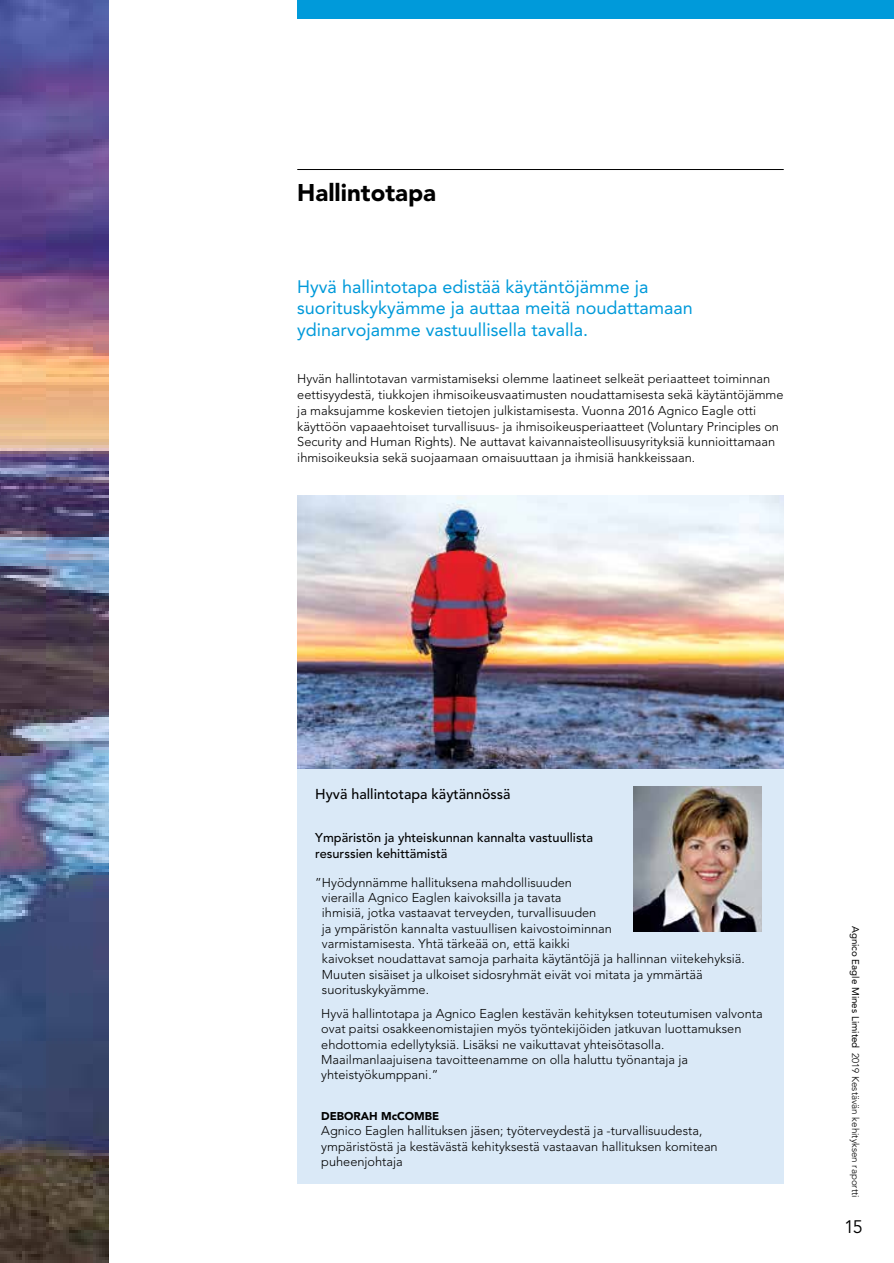
<style>
.page{position:relative;width:894px;height:1263px;background:#fff}
.page>*{position:absolute;margin:0;border:0;box-sizing:border-box;transform-origin:0 0}
.t1{font:900 24px "Avenir LT Std";color:#000}
.t2{font:18px/21.6px "Avenir LT Std";color:#009ada}
.t3{font:18px "Avenir LT Std";color:#000}
.t4{font:500 14.25px "Avenir LT Std";color:#000}
.t5{font:300 12.75px/15.3px "Avenir LT Std";color:#000}
.t6{font:500 12.75px/15.8px "Avenir LT Std";color:#000}
.t7{font:900 11.25px "Avenir LT Std";color:#000}
.t8{font:300 9.75px "Avenir LT Std";color:#000}
.s1{font-weight:400}
</style>
<div class="page">
<img style="left:0;top:0;width:108px;height:1263px">
<hr style="left:297px;top:169px;width:486px;height:1px;background:#000">
<div style="left:297px;top:0;width:596px;height:18px;background:#009ada"></div>
<div style="left:297px;top:769px;width:486px;height:414px;background:#dae9f7"></div>
<img style="left:297px;top:495px;width:486px;height:274px">
<img style="left:633px;top:787px;width:128px;height:144px">
<h1 class="t1" style="left:297px;top:178px;width:140px">Hallintotapa</h1>
<h2 class="t2" style="left:297px;top:276px;width:397px">Hyvä hallintotapa edistää käytäntöjämme ja suorituskykyämme ja auttaa meitä noudattamaan ydinarvojamme vastuullisella tavalla.</h2>
<p class="t5" style="left:297px;top:371px;width:487px;line-height:15.8px">Hyvän hallintotavan varmistamiseksi olemme laatineet selkeät periaatteet toiminnan eettisyydestä, tiukkojen ihmisoikeusvaatimusten noudattamisesta sekä käytäntöjämme ja maksujamme koskevien tietojen julkistamisesta. Vuonna 2016 Agnico Eagle otti käyttöön vapaaehtoiset turvallisuus- ja ihmisoikeusperiaatteet (Voluntary Principles on Security and Human Rights). Ne auttavat kaivannaisteollisuusyrityksiä kunnioittamaan ihmisoikeuksia sekä suojaamaan omaisuuttaan ja ihmisiä hankkeissaan.</p>
<p class="t4" style="left:315px;top:786px;width:197px">Hyvä hallintotapa käytännössä</p>
<p class="t6" style="left:315px;top:830px;width:279px">Ympäristön ja yhteiskunnan kannalta vastuullista resurssien kehittämistä</p>
<p class="t5" style="left:322px;top:874px;width:424px;text-indent:-7px">”Hyödynnämme hallituksena mahdollisuuden<br>vierailla Agnico Eaglen kaivoksilla ja tavata<br>ihmisiä, jotka vastaavat terveyden, turvallisuuden<br>ja ympäristön kannalta vastuullisen kaivostoiminnan<br>varmistamisesta. Yhtä tärkeää on, että kaikki<br>kaivokset noudattavat samoja parhaita käytäntöjä ja hallinnan viitekehyksiä.<br>Muuten sisäiset ja ulkoiset sidosryhmät eivät voi mitata ja ymmärtää suorituskykyämme.</p>
<p class="t5" style="left:321px;top:1006px;width:442px">Hyvä hallintotapa ja Agnico Eaglen kestävän kehityksen toteutumisen valvonta ovat paitsi osakkeenomistajien myös työntekijöiden jatkuvan luottamuksen ehdottomia edellytyksiä. Lisäksi ne vaikuttavat yhteisötasolla.<br>Maailmanlaajuisena tavoitteenamme on olla haluttu työnantaja ja yhteistyökumppani.”</p>
<p class="t7" style="left:321px;top:1109px;width:119px">DEBORAH McCOMBE</p>
<p class="t5" style="left:321px;top:1123px;width:398px">Agnico Eaglen hallituksen jäsen; työterveydestä ja -turvallisuudesta, ympäristöstä ja kestävästä kehityksestä vastaavan hallituksen komitean puheenjohtaja</p>
<p class="t8" style="left:860px;top:925px;width:273px;rotate:90deg"><span class="s1">Agnico Eagle Mines Limited</span> 2019 Kestävän kehityksen raportti</p>
<h2 class="t3" style="left:843px;top:1216px;width:20px">15</h2>
</div>
